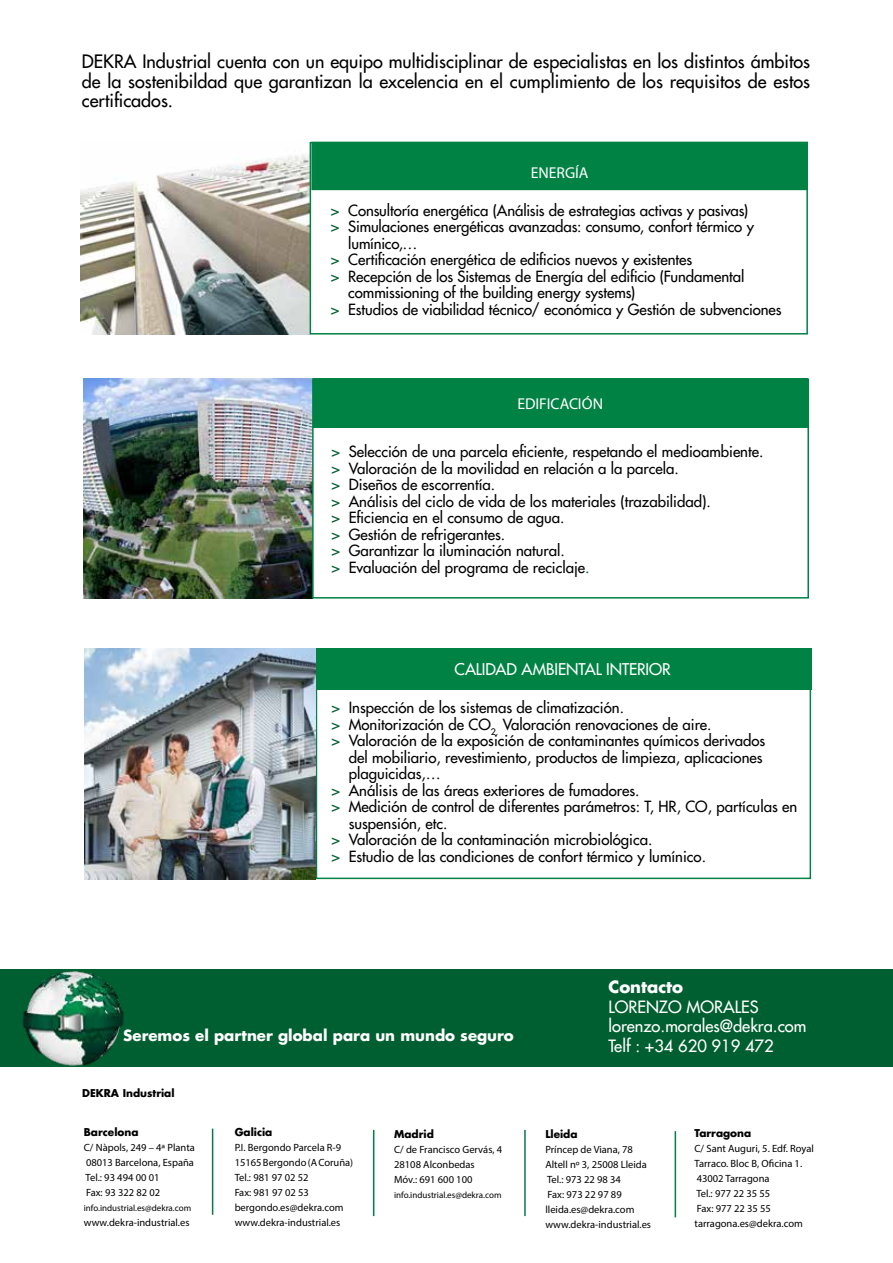
<style>
.page{position:relative;width:893px;height:1263px;background:#fff}
.page>*{position:absolute;margin:0;border:0;box-sizing:border-box;transform-origin:0 0}
.t1{font:18px/19.5px "Futura LT";color:#000;text-align:justify}
.t2{font:16.5px/19.8px "Futura LT";color:#fff}
.t3{font:700 16.5px "Futura LT";color:#fff}
.t4{font:15.75px "Futura LT";letter-spacing:-.005em;color:#fff}
.t5{font:15.75px "Myriad Pro";color:#fff}
.t6{font:15px/16.5px "Futura LT";color:#000}
.t7{font:700 15px "Futura LT";color:#fff}
.t8{font:10.5px/15px "Myriad Pro";color:#000}
.t9{font:700 10.5px "Futura LT";color:#000}
.t10{font:9px "Myriad Pro";color:#000}
.s1{color:#005f30}
</style>
<div class="page">
<div style="left:313px;top:378px;width:495px;height:50px;background:#008244"></div>
<img style="left:84px;top:378px;width:228px;height:220px">
<div style="left:312px;top:378px;width:497px;height:220px;border:2px solid #008244"></div>
<img style="left:81px;top:142px;width:229px;height:192px">
<div style="left:312px;top:142px;width:495px;height:47px;background:#008244"></div>
<div style="left:311px;top:142px;width:497px;height:48px;border:2px solid #008244"></div>
<div style="left:310px;top:142px;width:498px;height:192px;border:2px solid #008244"></div>
<div style="left:0;top:969px;width:893px;height:98px;background:#005f30"></div>
<img style="left:22px;top:971px;width:102px;height:95px">
<hr style="left:212px;top:1128px;width:1px;height:87px;background:#007e48">
<hr style="left:675px;top:1131px;width:1px;height:86px;background:#007e48">
<hr style="left:524px;top:1130px;width:2px;height:86px;background:#007e48">
<hr style="left:373px;top:1130px;width:1px;height:86px;background:#007e48">
<div style="left:316px;top:648px;width:495px;height:231px;border:2px solid #008244"></div>
<div style="left:314px;top:648px;width:498px;height:41px;background:#008244"></div>
<img style="left:85px;top:648px;width:231px;height:231px">
<p class="t1" style="left:82px;top:52px;width:730px">DEKRA Industrial cuenta con un equipo multidisciplinar de especialistas en los distintos ámbitos de la sostenibildad que garantizan la excelencia en el cumplimiento de los requisitos de estos certificados.</p>
<p class="t5" style="left:531px;top:163px;width:59px">ENERGÍA</p>
<p class="t6" style="left:331px;top:202px;width:419px"><span class="s1">&gt;</span> Consultoría energética (Análisis de estrategias activas y pasivas)</p>
<p class="t6" style="left:331px;top:218px;width:425px"><span class="s1">&gt;</span> Simulaciones energéticas avanzadas: consumo, confort térmico y</p>
<p class="t6" style="left:348px;top:235px;width:71px">lumínico,…</p>
<p class="t6" style="left:331px;top:251px;width:363px"><span class="s1">&gt;</span> Certificación energética de edificios nuevos y existentes</p>
<p class="t6" style="left:331px;top:268px;width:415px"><span class="s1">&gt;</span> Recepción de los Sistemas de Energía del edificio (Fundamental</p>
<p class="t6" style="left:348px;top:284px;width:288px">commissioning of the building energy systems)</p>
<p class="t6" style="left:331px;top:301px;width:452px"><span class="s1">&gt;</span> Estudios de viabilidad técnico/ económica y Gestión de subvenciones</p>
<p class="t5" style="left:517px;top:394px;width:87px">EDIFICACIÓN</p>
<p class="t6" style="left:331px;top:443px;width:433px"><span class="s1">&gt;</span> Selección de una parcela eficiente, respetando el medioambiente. <span class="s1">&gt;</span> Valoración de la movilidad en relación a la parcela.<br><span class="s1">&gt;</span> Diseños de escorrentía.<br><span class="s1">&gt;</span> Análisis del ciclo de vida de los materiales (trazabilidad).<br><span class="s1">&gt;</span> Eficiencia en el consumo de agua.<br><span class="s1">&gt;</span> Gestión de refrigerantes.<br><span class="s1">&gt;</span> Garantizar la iluminación natural.<br><span class="s1">&gt;</span> Evaluación del programa de reciclaje<span class="s1">.</span></p>
<p class="t4" style="left:455px;top:659px;width:218px">CALIDAD AMBIENTAL INTERIOR</p>
<p class="t6" style="left:331px;top:699px;width:294px"><span class="s1">&gt;</span> Inspección de los sistemas de climatización.</p>
<p class="t6" style="left:331px;top:716px;width:382px"><span class="s1">&gt;</span> Monitorización de CO<sub>2.</sub> Valoración renovaciones de aire.</p>
<p class="t6" style="left:331px;top:732px;width:435px"><span class="s1">&gt;</span> Valoración de la exposición de contaminantes químicos derivados</p>
<p class="t6" style="left:349px;top:749px;width:415px">del mobiliario, revestimiento, productos de limpieza, aplicaciones</p>
<p class="t6" style="left:349px;top:765px;width:94px">plaguicidas,…</p>
<p class="t6" style="left:331px;top:782px;width:310px"><span class="s1">&gt;</span> Análisis de las áreas exteriores de fumadores.</p>
<p class="t6" style="left:331px;top:798px;width:467px"><span class="s1">&gt;</span> Medición de control de diferentes parámetros: T, HR, CO, partículas en</p>
<p class="t6" style="left:349px;top:815px;width:100px">suspensión, etc.</p>
<p class="t6" style="left:331px;top:831px;width:322px"><span class="s1">&gt;</span> Valoración de la contaminación microbiológica.</p>
<p class="t6" style="left:331px;top:848px;width:376px"><span class="s1">&gt;</span> Estudio de las condiciones de confort térmico y lumínico.</p>
<p class="t7" style="left:123px;top:1025px;width:392px">Seremos el partner global para un mundo seguro</p>
<p class="t9" style="left:82px;top:1086px;width:94px">DEKRA Industrial</p>
<p class="t9" style="left:84px;top:1125px;width:56px">Barcelona</p>
<p class="t8" style="left:84px;top:1140px;width:113px">C/ Nàpols, 249 – 4ª Planta<br>08013 Barcelona, España<br>Tel.: 93 494 00 01<br>Fax: 93 322 82 02</p>
<p class="t10" style="left:84px;top:1202px;width:109px">info.industrial.es@dekra.com</p>
<p class="t8" style="left:84px;top:1215px;width:107px">www.dekra-industrial.es</p>
<p class="t9" style="left:235px;top:1125px;width:39px">Galicia</p>
<p class="t8" style="left:235px;top:1140px;width:120px">P.I. Bergondo Parcela R-9<br>15165 Bergondo (A Coruña)<br>Tel.: 981 97 02 52<br>Fax: 981 97 02 53 bergondo.es@dekra.com www.dekra-industrial.es</p>
<p class="t9" style="left:394px;top:1127px;width:41px">Madrid</p>
<p class="t8" style="left:394px;top:1142px;width:110px">C/ de Francisco Gervás, 4<br>28108 Alconbedas<br>Móv.: 691 600 100</p>
<p class="t10" style="left:394px;top:1190px;width:109px">info.industrial.es@dekra.com</p>
<p class="t3" style="left:608px;top:976px;width:76px">Contacto</p>
<p class="t2" style="left:608px;top:996px;width:200px">LORENZO MORALES lorenzo.morales@dekra.com<br>Telf : +34 620 919 472</p>
<p class="t9" style="left:545px;top:1127px;width:34px">Lleida</p>
<p class="t8" style="left:545px;top:1141px;width:107px">Príncep de Viana, 78<br>Altell nº 3, 25008 Lleida<br>Tel.: 973 22 98 34<br>Fax: 973 22 97 89 lleida.es@dekra.com www.dekra-industrial.es</p>
<p class="t9" style="left:694px;top:1126px;width:58px">Tarragona</p>
<p class="t8" style="left:694px;top:1141px;width:121px">C/ Sant Auguri, 5. Edf. Royal<br>Tarraco. Bloc B, Oficina 1.<br>43002 Tarragona<br>Tel.: 977 22 35 55<br>Fax: 977 22 35 55 tarragona.es@dekra.com</p>
</div>
